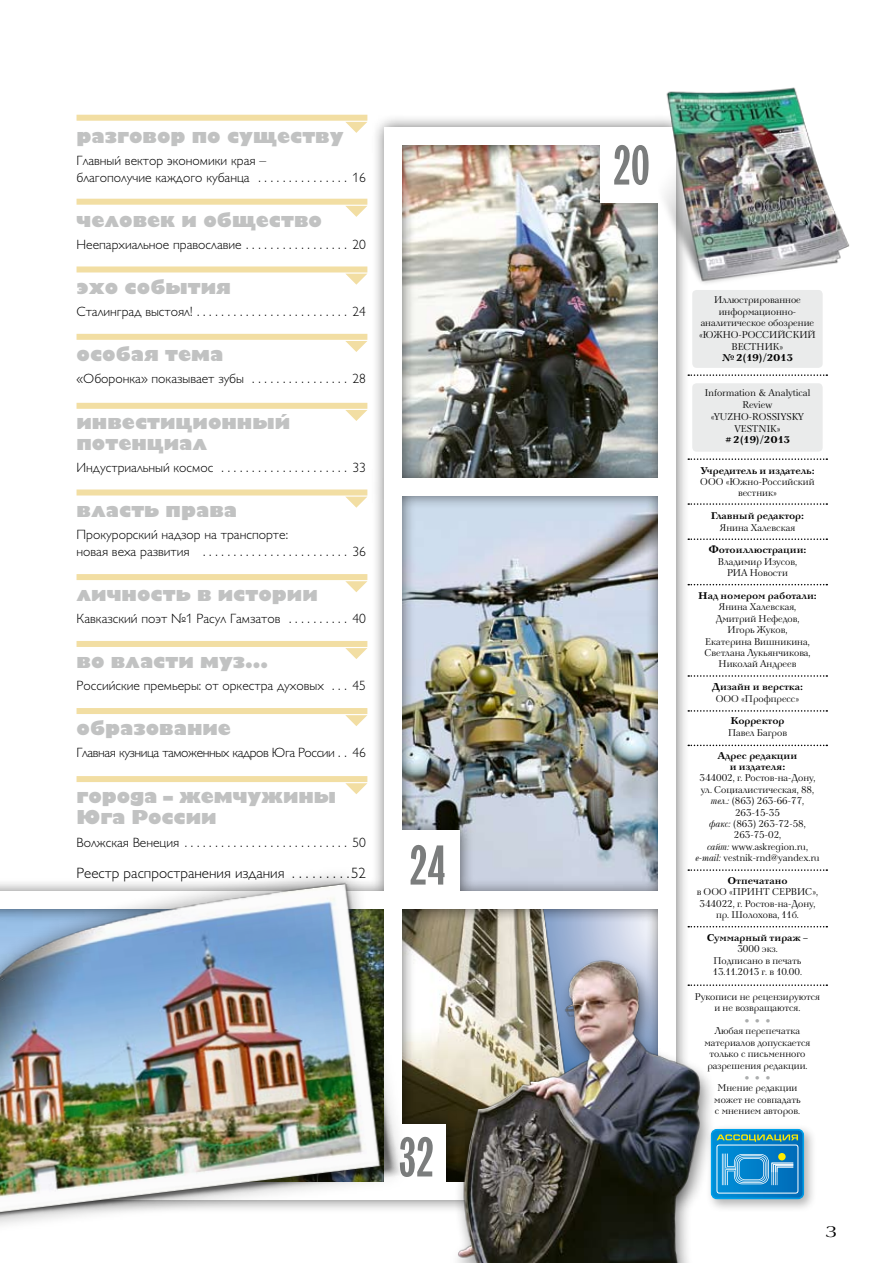
<style>
.page{position:relative;width:893px;height:1263px;background:#fff}
.page>*{position:absolute;margin:0;border:0;box-sizing:border-box;transform-origin:0 0}
.t1{font:54.75px "Gazeta Sans C";color:#7b7d7d}
.t2{font:18.75px/20.2px "Gill Sans Black C";color:#c1c2c2}
.t3{font:17.25px "Laguna C";color:#000}
.t4{font:15px "Gill Sans Light C";color:#000}
.t5{font:13.5px/17.7px "Gill Sans Light C";color:#000}
.t6{font:13.5px "Gill Sans Light C";letter-spacing:-.03em;color:#000}
.t7{font:9.75px/11.4px "Neva C";color:#000;text-align:center}
.t8{font:700 9.75px/11.4px "Neva C";color:#000;text-align:center}
.t9{font:6px "Wingdings";color:#abadad}
.s1{font-style:italic}
</style>
<div class="page">
<div style="left:692px;top:383px;width:131px;height:69px;background:#eaebeb;border-radius:4px"></div>
<div style="left:692px;top:290px;width:131px;height:78px;background:#eaebeb;border-radius:4px"></div>
<svg style="left:696px;top:374px;width:131px;height:2px"></svg>
<svg style="left:696px;top:458px;width:131px;height:2px"></svg>
<svg style="left:697px;top:503px;width:130px;height:2px"></svg>
<svg style="left:696px;top:538px;width:131px;height:2px"></svg>
<svg style="left:696px;top:584px;width:131px;height:1px"></svg>
<svg style="left:697px;top:675px;width:130px;height:2px"></svg>
<svg style="left:696px;top:710px;width:131px;height:2px"></svg>
<svg style="left:696px;top:745px;width:131px;height:1px"></svg>
<svg style="left:696px;top:869px;width:131px;height:2px"></svg>
<svg style="left:696px;top:926px;width:131px;height:1px"></svg>
<svg style="left:753px;top:984px;width:74px;height:2px"></svg>
<div style="left:706px;top:1124px;width:118px;height:95px;background:#000;opacity:.3"></div>
<div style="left:711px;top:1129px;width:93px;height:70px;border:2px solid #fff;border-radius:5px"></div>
<svg style="left:752px;top:1130px;width:51px;height:68px;background:#2488bf"></svg>
<div style="left:778px;top:1153px;width:8px;height:7px;background:#ffec00;border-radius:50%"></div>
<img style="left:771px;top:1162px;width:22px;height:10px">
<div style="left:0;top:113px;width:696px;height:1108px;background:#000;opacity:.6"></div>
<div style="left:398px;top:830px;width:62px;height:61px;background:#fff"></div>
<div style="left:600px;top:141px;width:61px;height:62px;background:#fff"></div>
<div style="left:384px;top:128px;width:17px;height:1071px;background:#fff"></div>
<div style="left:658px;top:128px;width:17px;height:1071px;background:#fff"></div>
<div style="left:0;top:891px;width:675px;height:18px;background:#fff"></div>
<div style="left:384px;top:478px;width:291px;height:17px;background:#fff"></div>
<div style="left:384px;top:128px;width:291px;height:17px;background:#fff"></div>
<svg style="left:345px;top:122px;width:22px;height:11px"></svg>
<div style="left:77px;top:115px;width:290px;height:6px;background:#f2dea3"></div>
<svg style="left:345px;top:206px;width:22px;height:11px"></svg>
<div style="left:77px;top:199px;width:290px;height:6px;background:#f2dea3"></div>
<svg style="left:345px;top:274px;width:22px;height:11px"></svg>
<div style="left:77px;top:266px;width:290px;height:6px;background:#f2dea3"></div>
<svg style="left:345px;top:341px;width:22px;height:11px"></svg>
<div style="left:77px;top:334px;width:290px;height:6px;background:#f2dea3"></div>
<svg style="left:345px;top:410px;width:22px;height:11px"></svg>
<div style="left:77px;top:403px;width:290px;height:6px;background:#f2dea3"></div>
<svg style="left:345px;top:497px;width:22px;height:11px"></svg>
<div style="left:77px;top:489px;width:290px;height:6px;background:#f2dea3"></div>
<svg style="left:345px;top:648px;width:22px;height:11px"></svg>
<div style="left:77px;top:641px;width:290px;height:6px;background:#f2dea3"></div>
<svg style="left:345px;top:715px;width:22px;height:11px"></svg>
<div style="left:77px;top:708px;width:290px;height:6px;background:#f2dea3"></div>
<svg style="left:345px;top:581px;width:22px;height:11px"></svg>
<div style="left:77px;top:574px;width:290px;height:6px;background:#f2dea3"></div>
<img style="left:658px;top:87px;width:192px;height:211px">
<div style="left:0;top:860px;width:500px;height:403px;background:#000;opacity:.4"></div>
<img style="left:0;top:840px;width:424px;height:415px">
<div style="left:448px;top:954px;width:304px;height:309px;background:#000;opacity:.5"></div>
<img style="left:445px;top:954px;width:269px;height:309px">
<svg style="left:345px;top:783px;width:22px;height:11px"></svg>
<div style="left:77px;top:776px;width:290px;height:6px;background:#f2dea3"></div>
<h2 class="t2" style="left:77px;top:125px;width:269px">разговор по существу</h2>
<h3 class="t5" style="left:77px;top:151px;width:291px">Главный вектор экономики края –<br>благополучие каждого кубанца . . . . . . . . . . . . . . . 16</h3>
<h2 class="t2" style="left:77px;top:210px;width:247px">человек и общество</h2>
<h3 class="t5" style="left:77px;top:236px;width:291px">Неепархиальное православие . . . . . . . . . . . . . . . . . 20</h3>
<h2 class="t2" style="left:77px;top:277px;width:156px">эхо события</h2>
<h3 class="t5" style="left:77px;top:303px;width:291px">Сталинград выстоял! . . . . . . . . . . . . . . . . . . . . . . . . . 24</h3>
<h2 class="t2" style="left:77px;top:344px;width:148px">особая тема</h2>
<h3 class="t5" style="left:77px;top:370px;width:291px">«Оборонка» показывает зубы . . . . . . . . . . . . . . . . 28</h3>
<h2 class="t2" style="left:77px;top:412px;width:215px">инвестиционный потенциал</h2>
<h3 class="t5" style="left:77px;top:458px;width:291px">Индустриальный космос . . . . . . . . . . . . . . . . . . . . . 33</h3>
<h2 class="t2" style="left:77px;top:499px;width:162px">власть права</h2>
<h3 class="t5" style="left:77px;top:525px;width:291px">Прокурорский надзор на транспорте:<br>новая веха развития . . . . . . . . . . . . . . . . . . . . . . . . 36</h3>
<h2 class="t2" style="left:77px;top:584px;width:243px">личность в истории</h2>
<h3 class="t5" style="left:77px;top:610px;width:291px">Кавказский поэт №1 Расул Гамзатов . . . . . . . . . . 40</h3>
<h2 class="t2" style="left:77px;top:651px;width:193px">во власти муз...</h2>
<h3 class="t5" style="left:77px;top:677px;width:291px">Российские премьеры: от оркестра духовых . . . 45</h3>
<h2 class="t2" style="left:77px;top:718px;width:156px">образование</h2>
<h3 class="t6" style="left:77px;top:745px;width:291px">Главная кузница таможенных кадров Юга России . . 46</h3>
<h2 class="t2" style="left:77px;top:786px;width:261px">города – жемчужины<br>Юга России</h2>
<h3 class="t5" style="left:77px;top:833px;width:291px">Волжская Венеция . . . . . . . . . . . . . . . . . . . . . . . . . . . 50</h3>
<h3 class="t4" style="left:77px;top:865px;width:291px">Реестр распространения издания . . . . . . . . 52</h3>
<h1 class="t1" style="left:409px;top:835px;width:38px">24</h1>
<h1 class="t1" style="left:399px;top:1126px;width:37px">32</h1>
<h1 class="t1" style="left:613px;top:135px;width:38px">20</h1>
<p class="t7" style="left:699px;top:294px;width:118px">Иллюстрированное информационно&shy;аналитическое обозрение «южно-российский вестник»</p>
<p class="t8" style="left:722px;top:352px;width:73px">№ 2(19)/2013</p>
<p class="t7" style="left:705px;top:387px;width:107px">Information &amp; Analytical<br>Review «Yuzho-Rossiysky<br>Vestnik»</p>
<p class="t8" style="left:725px;top:434px;width:67px"># 2(19)/2013</p>
<p class="t8" style="left:700px;top:465px;width:116px">Учредитель и издатель:</p>
<p class="t7" style="left:700px;top:476px;width:9px">ООО</p>
<p class="t7" style="left:738px;top:476px;width:78px;text-align:left;text-indent:-12px">«Южно-Российский вестник»</p>
<p class="t8" style="left:711px;top:510px;width:95px">Главный редактор:</p>
<p class="t7" style="left:720px;top:522px;width:77px">Янина Халевская</p>
<p class="t8" style="left:708px;top:544px;width:100px">Фотоиллюстрации:</p>
<p class="t7" style="left:718px;top:556px;width:81px">Владимир Изусов,<br>РИА Новости</p>
<p class="t8" style="left:698px;top:590px;width:120px">Над номером работали:</p>
<p class="t7" style="left:704px;top:601px;width:108px">Янина Халевская,<br>Дмитрий Нефедов,<br>Игорь Жуков,<br>Екатерина Вишникина,<br>Светлана Лукьянчикова,<br>Николай Андреев</p>
<p class="t8" style="left:712px;top:681px;width:93px">Дизайн и верстка:</p>
<p class="t7" style="left:716px;top:693px;width:9px">ООО</p>
<p class="t7" style="left:741px;top:693px;width:60px">«Профпресс»</p>
<p class="t8" style="left:730px;top:715px;width:55px">Корректор</p>
<p class="t7" style="left:728px;top:727px;width:60px">Павел Багров</p>
<p class="t8" style="left:718px;top:750px;width:81px">Адрес редакции и издателя:</p>
<p class="t7" style="left:695px;top:772px;width:126px">344002, г. Ростов-на-Дону, ул. Социалистическая, 88, <span class="s1">тел.:</span> (863) 263-66-77,<br>263-15-35<br><span class="s1">факс:</span> (863) 263-72-58,<br>263-75-02,<br><span class="s1">сайт:</span> www.askregion.ru, <span class="s1">e-mail:</span> vestnik-rnd@yandex.ru</p>
<p class="t8" style="left:727px;top:875px;width:62px">Отпечатано</p>
<p class="t7" style="left:697px;top:886px;width:16px">в ООО</p>
<p class="t7" style="left:729px;top:886px;width:91px">«принт сервис»,</p>
<p class="t7" style="left:699px;top:898px;width:118px">344022, г. Ростов-на-Дону,</p>
<p class="t7" style="left:716px;top:909px;width:84px">пр. Шолохова, 11б.</p>
<p class="t8" style="left:707px;top:932px;width:103px">Суммарный тираж –</p>
<p class="t7" style="left:713px;top:943px;width:91px">3000 экз.<br>Подписано в печать<br>13.11.2013 г. в 10.00.</p>
<p class="t7" style="left:695px;top:991px;width:127px">Рукописи не рецензируются и не возвращаются.</p>
<p class="t9" style="left:745px;top:1017px;width:27px">● ● ●</p>
<p class="t7" style="left:704px;top:1025px;width:108px">Любая перепечатка материалов допускается только с письменного разрешения редакции.</p>
<p class="t9" style="left:745px;top:1074px;width:27px">● ● ●</p>
<p class="t7" style="left:714px;top:1082px;width:88px">Мнение редакции может не совпадать с мнением авторов.</p>
<h3 class="t3" style="left:826px;top:1222px;width:13px">3</h3>
</div>
